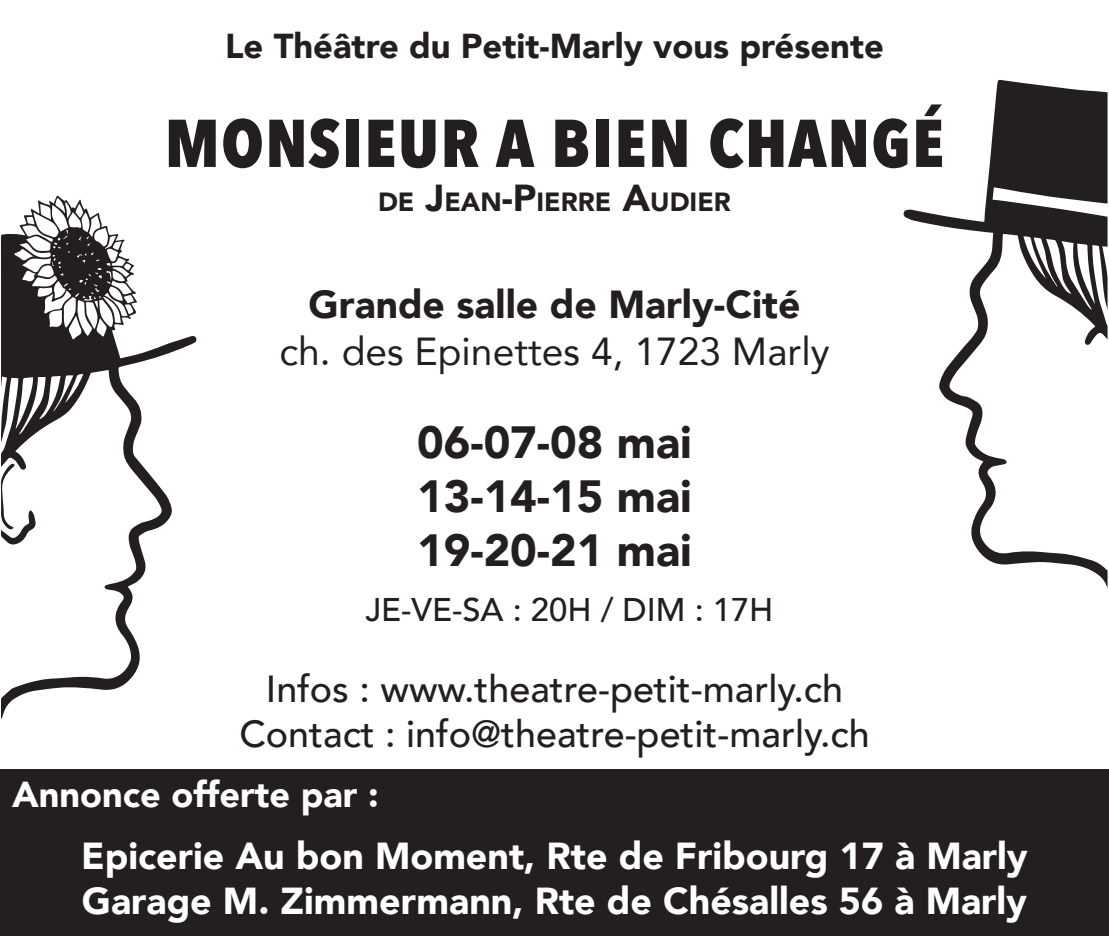
<style>
.page{position:relative;width:1109px;height:936px;background:#fff}
.page>*{position:absolute;margin:0;border:0;box-sizing:border-box;transform-origin:0 0}
.t1{font:700 81px "Avenir Next Condensed";color:#231f20}
.t2{font:900 45px/54px "Avenir";color:#231f20;text-align:justify}
.t3{font:39px "Avenir";color:#231f20}
.t4{font:900 39px "Avenir";color:#231f20}
.t5{font:500 37.65px/45.2px "Avenir";color:#231f20;text-align:center}
.t6{font:900 37.5px/45px "Avenir";color:#fff}
.t7{font:900 36px "Avenir";color:#fff}
.t8{font:900 34.5px "Avenir";color:#231f20}
.t9{font:500 32.7px "Avenir";color:#231f20}
.t10{font:900 26.25px "Avenir";color:#231f20}
.s1{font-size:37.5px}
</style>
<div class="page">
<div style="left:0;top:769px;width:1109px;height:166px;background:#231f20"></div>
<svg style="left:0;top:195px;width:197px;height:524px"></svg>
<svg style="left:1px;top:463px;width:35px;height:81px"></svg>
<svg style="left:903px;top:80px;width:204px;height:507px"></svg>
<p class="t8" style="left:225px;top:17px;width:660px">Le Théâtre du Petit-Marly vous présente</p>
<h1 class="t1" style="left:164px;top:89px;width:782px">MONSIEUR A BIEN CHANGÉ</h1>
<p class="t10" style="left:378px;top:179px;width:354px">DE <span class="s1">J</span>EAN<span class="s1">-P</span>IERRE <span class="s1">A</span>UDIER</p>
<p class="t4" style="left:308px;top:271px;width:493px">Grande salle de Marly-Cité</p>
<p class="t3" style="left:279px;top:320px;width:551px">ch. des Epinettes 4, 1723 Marly</p>
<p class="t2" style="left:417px;top:414px;width:276px">06-07-08 mai 13-14-15 mai 19-20-21 mai</p>
<p class="t9" style="left:365px;top:581px;width:410px">JE-VE-SA : 20H / DIM : 17H</p>
<p class="t5" style="left:239px;top:663px;width:632px">Infos : www.theatre-petit-marly.ch<br>Contact : info@theatre-petit-marly.ch</p>
<p class="t7" style="left:12px;top:763px;width:368px">Annonce offerte par :</p>
<p class="t6" style="left:81px;top:832px;width:948px">Epicerie Au bon Moment, Rte de Fribourg 17 à Marly<br>Garage M. Zimmermann, Rte de Chésalles 56 à Marly</p>
</div>
